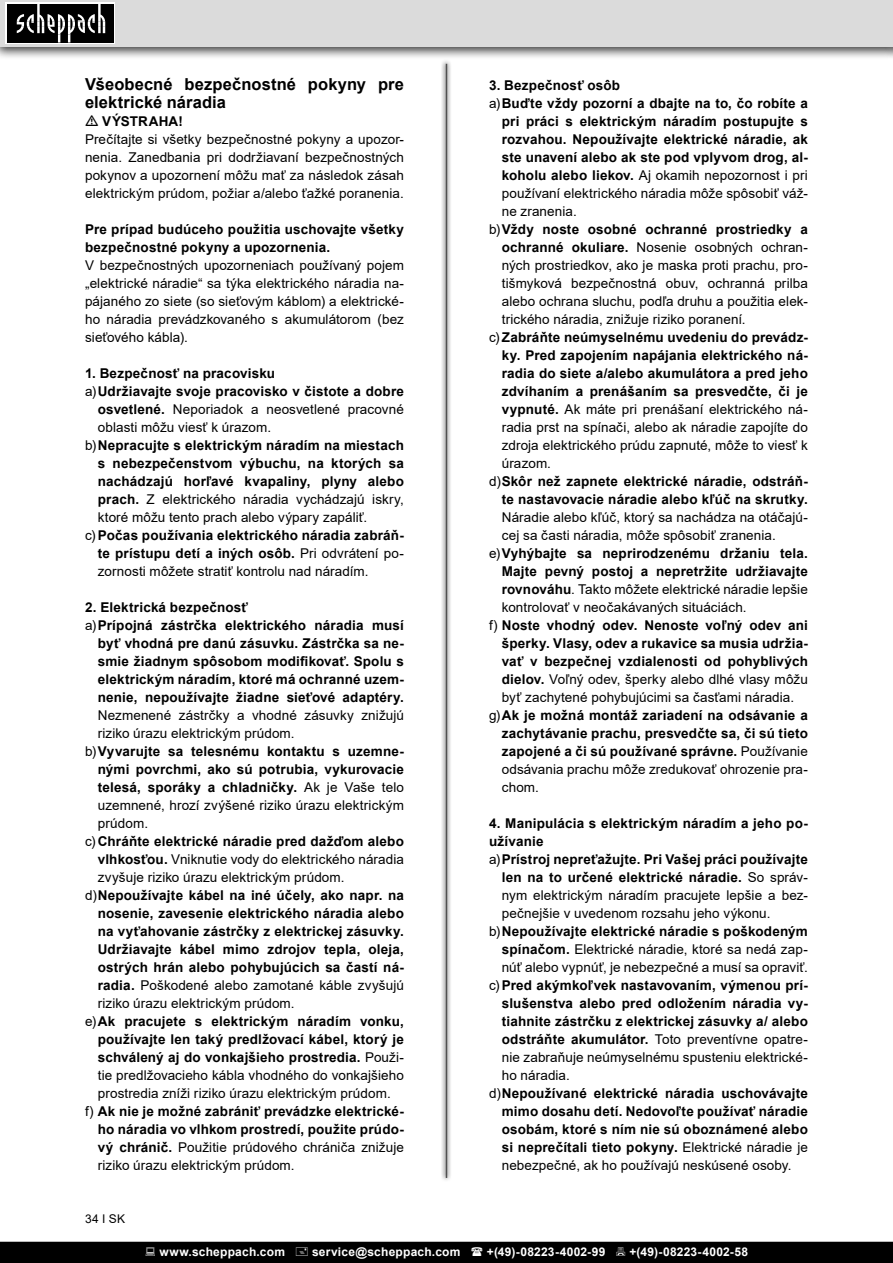
<style>
.page{position:relative;width:893px;height:1263px;background:#fff}
.page>*{position:absolute;margin:0;border:0;box-sizing:border-box;transform-origin:0 0}
.t1{font:700 16.5px/18px "Arial";letter-spacing:.005em;color:#000}
.t2{font:700 13.5px/18px "Arial";letter-spacing:.015em;color:#000;text-align:justify}
.t3{font:13.5px/18px "Arial";letter-spacing:.005em;color:#000;text-align:justify}
.t4{font:700 12px "Arial";letter-spacing:.02em;color:#fff}
.t5{font:12px "Arial";color:#000}
.s1{font-weight:700}
.s2{font-weight:400}
</style>
<div class="page">
<div style="left:1px;top:1242px;width:891px;height:20px;background:#000"></div>
<div style="left:0;top:1242px;width:893px;height:21px;border:2px solid #000"></div>
<div style="left:0;top:0;width:893px;height:60px;background:#000;opacity:.75"></div>
<div style="left:0;top:0;width:893px;height:46px;background:#dbdbdb"></div>
<div style="left:884px;top:0;width:9px;height:60px;background:#000;opacity:.75"></div>
<div style="left:793px;top:0;width:100px;height:46px;background:#dbdbdb"></div>
<div style="left:5px;top:2px;width:110px;height:42px;background:linear-gradient(to bottom,#000,#000)"></div>
<div style="left:7px;top:4px;width:106px;height:39px;background:#000"></div>
<svg style="left:17px;top:4px;width:88px;height:39px"></svg>
<svg style="left:441px;top:59px;width:11px;height:1121px"></svg>
<hr style="left:446px;top:64px;width:1px;height:1114px;background:#505050">
<p class="t1" style="left:85px;top:75px;width:320px">Všeobecné bezpečnostné pokyny pre elektrické náradia</p>
<p class="t2" style="left:102px;top:112px;width:82px">VÝSTRAHA!</p>
<p class="t3" style="left:85px;top:130px;width:320px">Prečítajte si všetky bezpečnostné pokyny a upozor&shy;nenia. Zanedbania pri dodržiavaní bezpečnostných pokynov a upozornení môžu mať za následok zásah elektrickým prúdom, požiar a/alebo ťažké poranenia.</p>
<p class="t2" style="left:85px;top:220px;width:320px">Pre prípad budúceho použitia uschovajte všetky bezpečnostné pokyny a upozornenia.</p>
<p class="t3" style="left:85px;top:256px;width:320px">V bezpečnostných upozorneniach používaný pojem „elektrické náradie“ sa týka elektrického náradia na&shy;pájaného zo siete (so sieťovým káblom) a elektrické&shy;ho náradia prevádzkovaného s akumulátorom (bez sieťového kábla).</p>
<p class="t2" style="left:85px;top:364px;width:192px">1. Bezpečnosť na pracovisku</p>
<p class="t3" style="left:98px;top:382px;width:308px;text-indent:-13px">a)<span class="s1">Udržiavajte svoje pracovisko v čistote a dobre osvetlené.</span> Neporiadok a neosvetlené pracovné oblasti môžu viesť k úrazom.</p>
<p class="t2" style="left:98px;top:436px;width:308px;text-indent:-13px"><span class="s2">b)</span>Nepracujte s elektrickým náradím na miestach s nebezpečenstvom výbuchu, na ktorých sa nachádzajú horľavé kvapaliny, plyny alebo prach. <span class="s2">Z elektrického náradia vychádzajú iskry, ktoré môžu tento prach alebo výpary zapáliť.</span></p>
<p class="t2" style="left:98px;top:526px;width:308px;text-indent:-13px"><span class="s2">c)</span>Počas používania elektrického náradia zabráň&shy;te prístupu detí a iných osôb. <span class="s2">Pri odvrátení po&shy;zornosti môžete stratiť kontrolu nad náradím.</span></p>
<p class="t2" style="left:85px;top:598px;width:165px">2. Elektrická bezpečnosť</p>
<p class="t2" style="left:98px;top:616px;width:308px;text-indent:-13px"><span class="s2">a)</span>Prípojná zástrčka elektrického náradia musí byť vhodná pre danú zásuvku. Zástrčka sa ne&shy;smie žiadnym spôsobom modifikovať. Spolu s elektrickým náradím, ktoré má ochranné uzem&shy;nenie, nepoužívajte žiadne sieťové adaptéry.<br><span class="s2">Nezmenené zástrčky a vhodné zásuvky znižujú riziko úrazu elektrickým prúdom.</span></p>
<p class="t2" style="left:98px;top:742px;width:308px;text-indent:-13px"><span class="s2">b)</span>Vyvarujte sa telesnému kontaktu s uzemne&shy;nými povrchmi, ako sú potrubia, vykurovacie telesá, sporáky a chladničky. <span class="s2">Ak je Vaše telo uzemnené, hrozí zvýšené riziko úrazu elektrickým prúdom.</span></p>
<p class="t3" style="left:98px;top:832px;width:308px;text-indent:-13px">c) <span class="s1">Chráňte elektrické náradie pred dažďom alebo vlhkosťou.</span> Vniknutie vody do elektrického náradia zvyšuje riziko úrazu elektrickým prúdom.</p>
<p class="t2" style="left:98px;top:886px;width:308px;text-indent:-13px"><span class="s2">d)</span>Nepoužívajte kábel na iné účely, ako napr. na nosenie, zavesenie elektrického náradia alebo na vyťahovanie zástrčky z elektrickej zásuvky.<br>Udržiavajte kábel mimo zdrojov tepla, oleja, ostrých hrán alebo pohybujúcich sa častí ná&shy;radia. <span class="s2">Poškodené alebo zamotané káble zvyšujú riziko úrazu elektrickým prúdom.</span></p>
<p class="t2" style="left:98px;top:1012px;width:308px;text-indent:-13px"><span class="s2">e)</span>Ak pracujete s elektrickým náradím vonku, používajte len taký predlžovací kábel, ktorý je schválený aj do vonkajšieho prostredia. <span class="s2">Použi&shy;tie predlžovacieho kábla vhodného do vonkajšieho prostredia zníži riziko úrazu elektrickým prúdom.</span></p>
<p class="t2" style="left:98px;top:1102px;width:308px;text-indent:-13px"><span class="s2">f)</span> Ak nie je možné zabrániť prevádzke elektrické&shy;ho náradia vo vlhkom prostredí, použite prúdo&shy;vý chránič. <span class="s2">Použitie prúdového chrániča znižuje riziko úrazu elektrickým prúdom.</span></p>
<p class="t5" style="left:85px;top:1210px;width:42px">34 І SK</p>
<p class="t2" style="left:489px;top:76px;width:133px">3. Bezpečnosť osôb</p>
<p class="t2" style="left:502px;top:94px;width:308px;text-indent:-13px"><span class="s2">a)</span>Buďte vždy pozorní a dbajte na to, čo robíte a pri práci s elektrickým náradím postupujte s rozvahou. Nepoužívajte elektrické náradie, ak ste unavení alebo ak ste pod vplyvom drog, al&shy;koholu alebo liekov. <span class="s2">Aj okamih nepozornost i pri používaní elektrického náradia môže spôsobiť váž&shy;ne zranenia.</span></p>
<p class="t3" style="left:502px;top:220px;width:308px;text-indent:-13px">b)<span class="s1">Vždy noste osobné ochranné prostriedky a ochranné okuliare.</span> Nosenie osobných ochran&shy;ných prostriedkov, ako je maska proti prachu, pro&shy;tišmyková bezpečnostná obuv, ochranná prilba alebo ochrana sluchu, podľa druhu a použitia elek&shy;trického náradia, znižuje riziko poranení.</p>
<p class="t2" style="left:502px;top:328px;width:308px;text-indent:-13px"><span class="s2">c)</span>Zabráňte neúmyselnému uvedeniu do prevádz&shy;ky. Pred zapojením napájania elektrického ná&shy;radia do siete a/alebo akumulátora a pred jeho zdvíhaním a prenášaním sa presvedčte, či je vypnuté. <span class="s2">Ak máte pri prenášaní elektrického ná&shy;radia prst na spínači, alebo ak náradie zapojíte do zdroja elektrického prúdu zapnuté, môže to viesť k úrazom.</span></p>
<p class="t3" style="left:502px;top:472px;width:308px;text-indent:-13px">d)<span class="s1">Skôr než zapnete elektrické náradie, odstráň&shy;te nastavovacie náradie alebo kľúč na skrutky.<br></span>Náradie alebo kľúč, ktorý sa nachádza na otáčajú&shy;cej sa časti náradia, môže spôsobiť zranenia.</p>
<p class="t2" style="left:502px;top:544px;width:308px;text-indent:-13px"><span class="s2">e)</span>Vyhýbajte sa neprirodzenému držaniu tela.<br>Majte pevný postoj a nepretržite udržiavajte rovnováhu<span class="s2">. Takto môžete elektrické náradie lepšie kontrolovať v neočakávaných situáciách.</span></p>
<p class="t2" style="left:502px;top:616px;width:308px;text-indent:-13px"><span class="s2">f)</span> Noste vhodný odev. Nenoste voľný odev ani šperky. Vlasy, odev a rukavice sa musia udržia&shy;vať v bezpečnej vzdialenosti od pohyblivých dielov. <span class="s2">Voľný odev, šperky alebo dlhé vlasy môžu byť zachytené pohybujúcimi sa časťami náradia.</span></p>
<p class="t2" style="left:502px;top:706px;width:308px;text-indent:-13px"><span class="s2">g)</span>Ak je možná montáž zariadení na odsávanie a zachytávanie prachu, presvedčte sa, či sú tieto zapojené a či sú používané správne. <span class="s2">Používanie odsávania prachu môže zredukovať ohrozenie pra&shy;chom.</span></p>
<p class="t2" style="left:489px;top:814px;width:320px">4. Manipulácia s elektrickým náradím a jeho po&shy;užívanie</p>
<p class="t3" style="left:502px;top:850px;width:308px;text-indent:-13px">a)<span class="s1">Prístroj nepreťažujte. Pri Vašej práci používajte len na to určené elektrické náradie.</span> So správ&shy;nym elektrickým náradím pracujete lepšie a bez&shy;pečnejšie v uvedenom rozsahu jeho výkonu.</p>
<p class="t3" style="left:502px;top:922px;width:308px;text-indent:-13px">b)<span class="s1">Nepoužívajte elektrické náradie s poškodeným spínačom.</span> Elektrické náradie, ktoré sa nedá zap&shy;núť alebo vypnúť, je nebezpečné a musí sa opraviť.</p>
<p class="t2" style="left:502px;top:976px;width:308px;text-indent:-13px"><span class="s2">c)</span>Pred akýmkoľvek nastavovaním, výmenou prí&shy;slušenstva alebo pred odložením náradia vy&shy;tiahnite zástrčku z elektrickej zásuvky a/ alebo odstráňte akumulátor. <span class="s2">Toto preventívne opatre&shy;nie zabraňuje neúmyselnému spusteniu elektrické&shy;ho náradia.</span></p>
<p class="t2" style="left:502px;top:1084px;width:308px;text-indent:-13px"><span class="s2">d)</span>Nepoužívané elektrické náradia uschovávajte mimo dosahu detí. Nedovoľte používať náradie osobám, ktoré s ním nie sú oboznámené alebo si neprečítali tieto pokyny. <span class="s2">Elektrické náradie je nebezpečné, ak ho používajú neskúsené osoby.</span></p>
<p class="t4" style="left:159px;top:1243px;width:127px">www.scheppach.com</p>
<p class="t4" style="left:312px;top:1243px;width:150px">service@scheppach.com</p>
<p class="t4" style="left:487px;top:1243px;width:120px">+(49)-08223-4002-99</p>
<p class="t4" style="left:629px;top:1243px;width:120px">+(49)-08223-4002-58</p>
</div>
